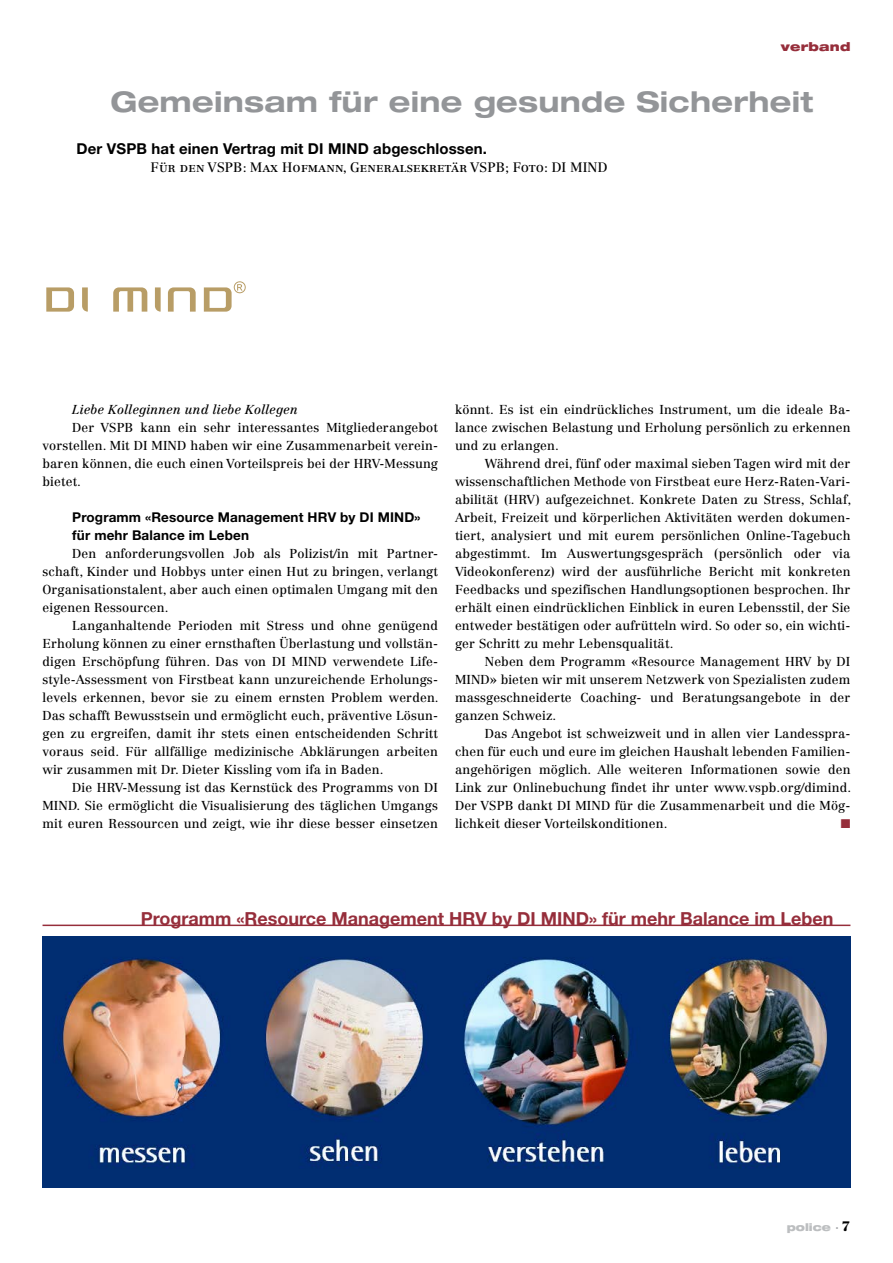
<style>
.page{position:relative;width:893px;height:1263px;background:#fff}
.page>*{position:absolute;margin:0;border:0;box-sizing:border-box;transform-origin:0 0}
.t1{font:700 expanded 28.5px "Helvetica Neue LT Std";letter-spacing:.01em;color:#939598}
.t2{font:700 18px "Helvetica Neue LT Std";color:#962e3b}
.t3{font:700 15px "Helvetica Neue LT Std";letter-spacing:.01em;color:#000}
.t4{font:700 13.5px/18px "Helvetica Neue LT Std";letter-spacing:.01em;color:#000}
.t5{font:13.5px "Centennial LT Std";letter-spacing:.01em;color:#000}
.t6{font:12.75px/18px "Centennial LT Std";letter-spacing:.01em;color:#000;text-align:justify}
.t7{font:italic 12.75px "Centennial LT Std";letter-spacing:.01em;color:#000}
.t8{font:12.75px "Zapf Dingbats ITC";color:#962e3b}
.t9{font:900 expanded 12px "Helvetica Neue LT Std";letter-spacing:.015em;color:#962e3b}
.t10{font:900 expanded 10.5px "Helvetica Neue LT Std";color:#bcbec0}
.s1{font-family:"Centennial LT Std";font-stretch:normal;color:#939598}
.s2{font-family:"Centennial LT Std";font-stretch:normal;font-size:13.5px;color:#000}
</style>
<div class="page">
<img style="left:43px;top:936px;width:807px;height:252px">
<svg style="left:46px;top:287px;width:28px;height:25px"></svg>
<svg style="left:82px;top:287px;width:6px;height:25px"></svg>
<svg style="left:113px;top:287px;width:34px;height:25px"></svg>
<svg style="left:155px;top:287px;width:6px;height:25px"></svg>
<svg style="left:168px;top:287px;width:28px;height:25px"></svg>
<svg style="left:204px;top:281px;width:42px;height:31px"></svg>
<hr style="left:43px;top:924px;width:807px;height:2px;background:#962e3b">
<p class="t9" style="left:781px;top:39px;width:71px">verband</p>
<h1 class="t1" style="left:111px;top:84px;width:704px">Gemeinsam für eine gesunde Sicherheit</h1>
<p class="t3" style="left:77px;top:139px;width:412px">Der VSPB hat einen Vertrag mit DI MIND abgeschlossen.</p>
<p class="t5" style="left:151px;top:159px;width:458px">Für den VSPB: Max Hofmann, Generalsekretär VSPB; Foto: DI MIND</p>
<p class="t7" style="left:72px;top:402px;width:227px">Liebe Kolleginnen und liebe Kollegen</p>
<p class="t6" style="left:43px;top:419px;width:397px;text-indent:30px">Der VSPB kann ein sehr interessantes Mitgliederangebot vorstellen. Mit DI MIND haben wir eine Zusammenarbeit verein&shy;baren können, die euch einen Vorteilspreis bei der HRV-Messung bietet.</p>
<p class="t4" style="left:72px;top:508px;width:350px">Programm «Resource Management HRV by DI MIND» für mehr Balance im Leben</p>
<p class="t6" style="left:43px;top:545px;width:397px;text-indent:30px">Den anforderungsvollen Job als Polizist/in mit Partner&shy;schaft, Kinder und Hobbys unter einen Hut zu bringen, verlangt Organisationstalent, aber auch einen optimalen Umgang mit den eigenen Ressourcen.</p>
<p class="t6" style="left:43px;top:617px;width:398px;text-indent:30px">Langanhaltende Perioden mit Stress und ohne genügend Erholung können zu einer ernsthaften Überlastung und vollstän&shy;digen Erschöpfung führen. Das von DI MIND verwendete Life&shy;style-Assessment von Firstbeat kann unzureichende Erholungs&shy;levels erkennen, bevor sie zu einem ernsten Problem werden.<br>Das schafft Bewusstsein und ermöglicht euch, präventive Lösun&shy;gen zu ergreifen, damit ihr stets einen entscheidenden Schritt voraus seid. Für allfällige medizinische Abklärungen arbeiten wir zusammen mit Dr. Dieter Kissling vom ifa in Baden.</p>
<p class="t6" style="left:43px;top:779px;width:397px;text-indent:30px">Die HRV-Messung ist das Kernstück des Programms von DI MIND. Sie ermöglicht die Visualisierung des täglichen Umgangs mit euren Ressourcen und zeigt, wie ihr diese besser einsetzen</p>
<p class="t6" style="left:455px;top:401px;width:397px">könnt. Es ist ein eindrückliches Instrument, um die ideale Ba&shy;lance zwischen Belastung und Erholung persönlich zu erkennen und zu erlangen.</p>
<p class="t6" style="left:455px;top:455px;width:398px;text-indent:30px">Während drei, fünf oder maximal sieben Tagen wird mit der wissenschaftlichen Methode von Firstbeat eure Herz-Raten-Vari&shy;abilität (HRV) aufgezeichnet. Konkrete Daten zu Stress, Schlaf, Arbeit, Freizeit und körperlichen Aktivitäten werden dokumen&shy;tiert, analysiert und mit eurem persönlichen Online-Tagebuch abgestimmt. Im Auswertungsgespräch (persönlich oder via Videokonferenz) wird der ausführliche Bericht mit konkreten Feedbacks und spezifischen Handlungsoptionen besprochen. Ihr erhält einen eindrücklichen Einblick in euren Lebensstil, der Sie entweder bestätigen oder aufrütteln wird. So oder so, ein wichti&shy;ger Schritt zu mehr Lebensqualität.</p>
<p class="t6" style="left:455px;top:653px;width:397px;text-indent:30px">Neben dem Programm «Resource Management HRV by DI MIND» bieten wir mit unserem Netzwerk von Spezialisten zudem massgeschneiderte Coaching- und Beratungsangebote in der ganzen Schweiz.</p>
<p class="t6" style="left:455px;top:725px;width:398px;text-indent:30px">Das Angebot ist schweizweit und in allen vier Landesspra&shy;chen für euch und eure im gleichen Haushalt lebenden Familien&shy;angehörigen möglich. Alle weiteren Informationen sowie den Link zur Onlinebuchung findet ihr unter www.vspb.org/dimind.<br>Der VSPB dankt DI MIND für die Zusammenarbeit und die Mög&shy;lichkeit dieser Vorteilskonditionen.</p>
<p class="t8" style="left:841px;top:818px;width:11px">■</p>
<h2 class="t2" style="left:141px;top:907px;width:694px">Programm «Resource Management HRV by DI MIND» für mehr Balance im Leben</h2>
<p class="t10" style="left:787px;top:1220px;width:65px">police <span class="s1">·</span> <span class="s2">7</span></p>
</div>
